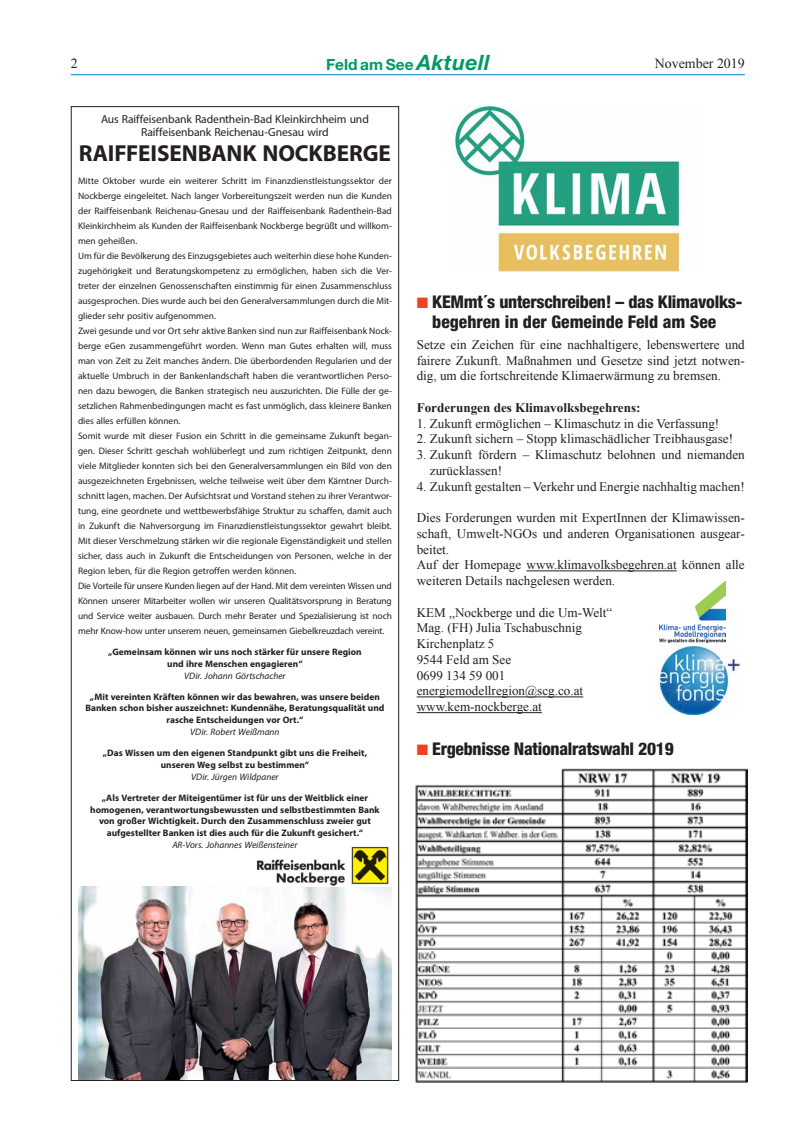
<style>
.page{position:relative;width:798px;height:1134px;background:#fff}
.page>*{position:absolute;margin:0;border:0;box-sizing:border-box;transform-origin:0 0}
.t1{font:700 32.5px "Myriad Arabic";color:#231f20}
.t2{font:800 condensed 17.5px/20px "Helvetica Neue";letter-spacing:-.015em;color:#231f20;text-align:center}
.t3{font:16.25px/13.8px "Myriad Arabic";letter-spacing:-.005em;color:#231f20;text-align:center}
.t4{font:700 15.38px "Helvetica Neue";color:#009965}
.t5{font:13.88px "Times New Roman";color:#231f20}
.t6{font:13.12px/15px "Myriad Arabic";color:#231f20}
.t7{font:13.12px/15.8px "Times New Roman";color:#231f20}
.t8{font:700 13.12px/11.9px "Myriad Arabic";color:#231f20;text-align:center}
.t9{font:italic 13.12px "Myriad Arabic";color:#231f20}
.t10{font:700 13.12px "Times New Roman";color:#231f20}
.s1{font-style:italic;font-size:21.25px}
.s2{color:#ef4123}
</style>
<div class="page">
<hr style="left:71px;top:74px;width:673px;height:1px;background:#007dc5">
<hr style="left:526px;top:570px;width:150px;height:1px;background:#231f20">
<hr style="left:416px;top:696px;width:167px;height:1px;background:#231f20">
<hr style="left:416px;top:712px;width:125px;height:1px;background:#231f20">
<img style="left:78px;top:887px;width:314px;height:192px">
<img style="left:256px;top:846px;width:133px;height:40px">
<img style="left:450px;top:106px;width:231px;height:166px">
<img style="left:659px;top:581px;width:66px;height:62px">
<img style="left:655px;top:646px;width:84px;height:68px">
<img style="left:415px;top:768px;width:331px;height:315px">
<p class="t5" style="left:71px;top:54px;width:8px">2</p>
<p class="t4" style="left:326px;top:55px;width:165px">Feld am See <span class="s1">Aktuell</span></p>
<p class="t5" style="left:654px;top:54px;width:91px">November 2019</p>
<p class="t3" style="left:101px;top:112px;width:269px">Aus Raiffeisenbank Radenthein-Bad Kleinkirchheim und<br>Raiffeisenbank Reichenau-Gnesau wird</p>
<h1 class="t1" style="left:79px;top:131px;width:313px">RAIFFEISENBANK NOCKBERGE</h1>
<p class="t6" style="left:78px;top:173px;width:315px">Mitte Oktober wurde ein weiterer Schritt im Finanzdienstleistungssektor der Nockberge eingeleitet. Nach langer Vorbereitungszeit werden nun die Kunden der Raiffeisenbank Reichenau-Gnesau und der Raiffeisenbank Radenthein-Bad Kleinkirchheim als Kunden der Raiffeisenbank Nockberge begrüßt und willkom&shy;men geheißen.<br>Um für die Bevölkerung des Einzugsgebietes auch weiterhin diese hohe Kunden&shy;zugehörigkeit und Beratungskompetenz zu ermöglichen, haben sich die Ver&shy;treter der einzelnen Genossenschaften einstimmig für einen Zusammenschluss ausgesprochen. Dies wurde auch bei den Generalversammlungen durch die Mit&shy;glieder sehr positiv aufgenommen.<br>Zwei gesunde und vor Ort sehr aktive Banken sind nun zur Raiffeisenbank Nock&shy;berge eGen zusammengeführt worden. Wenn man Gutes erhalten will, muss man von Zeit zu Zeit manches ändern. Die überbordenden Regularien und der aktuelle Umbruch in der Bankenlandschaft haben die verantwortlichen Perso&shy;nen dazu bewogen, die Banken strategisch neu auszurichten. Die Fülle der ge&shy;setzlichen Rahmenbedingungen macht es fast unmöglich, dass kleinere Banken dies alles erfüllen können.<br>Somit wurde mit dieser Fusion ein Schritt in die gemeinsame Zukunft began&shy;gen. Dieser Schritt geschah wohlüberlegt und zum richtigen Zeitpunkt, denn viele Mitglieder konnten sich bei den Generalversammlungen ein Bild von den ausgezeichneten Ergebnissen, welche teilweise weit über dem Kärntner Durch&shy;schnitt lagen, machen. Der Aufsichtsrat und Vorstand stehen zu ihrer Verantwor&shy;tung, eine geordnete und wettbewerbsfähige Struktur zu schaffen, damit auch in Zukunft die Nahversorgung im Finanzdienstleistungssektor gewahrt bleibt.<br>Mit dieser Verschmelzung stärken wir die regionale Eigenständigkeit und stellen sicher, dass auch in Zukunft die Entscheidungen von Personen, welche in der Region leben, für die Region getroffen werden können.<br>Die Vorteile für unsere Kunden liegen auf der Hand. Mit dem vereinten Wissen und Können unserer Mitarbeiter wollen wir unseren Qualitätsvorsprung in Beratung und Service weiter ausbauen. Durch mehr Berater und Spezialisierung ist noch mehr Know-how unter unserem neuen, gemeinsamen Giebelkreuzdach vereint.</p>
<p class="t8" style="left:108px;top:644px;width:255px">„Gemeinsam können wir uns noch stärker für unsere Region und ihre Menschen engagieren“</p>
<p class="t9" style="left:184px;top:667px;width:103px">VDir. Johann Görtschacher</p>
<p class="t8" style="left:85px;top:689px;width:300px">„Mit vereinten Kräften können wir das bewahren, was unsere beiden<br>Banken schon bisher auszeichnet: Kundennähe, Beratungsqualität und rasche Entscheidungen vor Ort.“</p>
<p class="t9" style="left:190px;top:723px;width:91px">VDir. Robert Weißmann</p>
<p class="t8" style="left:103px;top:745px;width:266px">„Das Wissen um den eigenen Standpunkt gibt uns die Freiheit, unseren Weg selbst zu bestimmen“</p>
<p class="t9" style="left:191px;top:768px;width:89px">VDir. Jürgen Wildpaner</p>
<p class="t8" style="left:90px;top:790px;width:291px">„Als Vertreter der Miteigentümer ist für uns der Weitblick einer homogenen, verantwortungsbewussten und selbstbestimmten Bank von großer Wichtigkeit. Durch den Zusammenschluss zweier gut aufgestellter Banken ist dies auch für die Zukunft gesichert.“</p>
<p class="t9" style="left:172px;top:836px;width:127px">AR-Vors. Johannes Weißensteiner</p>
<h2 class="t2" style="left:416px;top:292px;width:327px"><span class="s2">■</span> KEMmt´s unterschreiben! – das Klimavolks&shy;begehren in der Gemeinde Feld am See</h2>
<p class="t7" style="left:416px;top:336px;width:329px;text-align:justify">Setze ein Zeichen für eine nachhaltigere, lebenswertere und fairere Zukunft. Maßnahmen und Gesetze sind jetzt notwen&shy;dig, um die fortschreitende Klimaerwärmung zu bremsen.</p>
<p class="t10" style="left:416px;top:398px;width:225px">Forderungen des Klimavolksbegehrens:</p>
<p class="t7" style="left:416px;top:415px;width:304px">1. Zukunft ermöglichen – Klimaschutz in die Verfassung!</p>
<p class="t7" style="left:416px;top:431px;width:318px">2. Zukunft sichern – Stopp klimaschädlicher Treibhausgase!</p>
<p class="t7" style="left:429px;top:447px;width:316px;text-indent:-13px">3. Zukunft fördern – Klimaschutz belohnen und niemanden zurücklassen!</p>
<p class="t7" style="left:416px;top:478px;width:329px">4. Zukunft gestalten – Verkehr und Energie nachhaltig machen!</p>
<p class="t7" style="left:416px;top:510px;width:329px">Dies Forderungen wurden mit ExpertInnen der Klimawissen&shy;schaft, Umwelt-NGOs und anderen Organisationen ausgear&shy;beitet.<br>Auf der Homepage www.klimavolksbegehren.at können alle weiteren Details nachgelesen werden.</p>
<p class="t7" style="left:416px;top:604px;width:197px">KEM „Nockberge und die Um-Welt“<br>Mag. (FH) Julia Tschabuschnig<br>Kirchenplatz 5<br>9544 Feld am See<br>0699 134 59 001 energiemodellregion@scg.co.at www.kem-nockberge.at</p>
<h2 class="t2" style="left:416px;top:738px;width:258px"><span class="s2">■</span> Ergebnisse Nationalratswahl 2019</h2>
</div>
